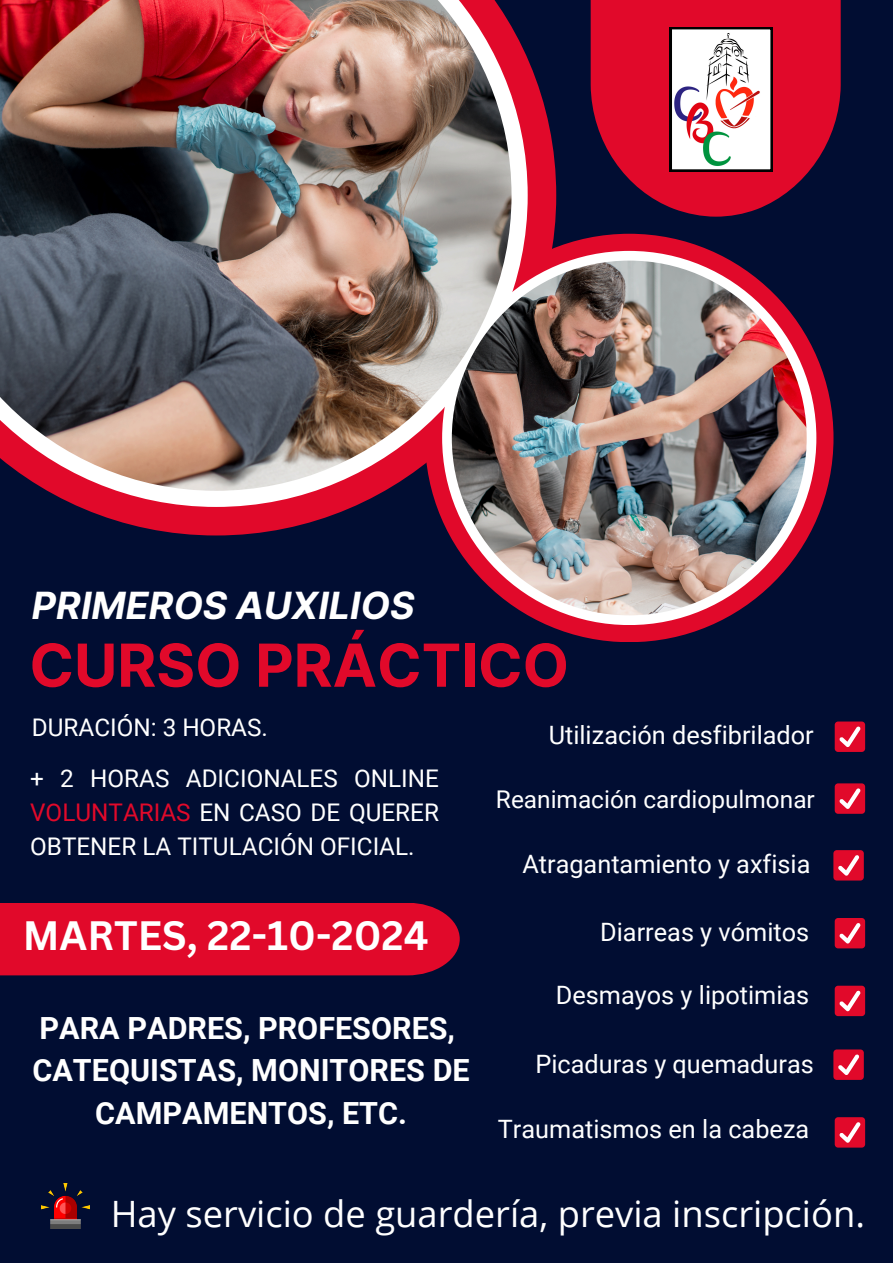
<style>
.page{position:relative;width:893px;height:1263px;background:#010d32}
.page>*{position:absolute;margin:0;border:0;box-sizing:border-box;transform-origin:0 0}
.t1{font:700 59.32px "Inter";color:#e1092a}
.t2{font:700 39.97px "Canva Sans";color:#fff}
.t3{font:italic 700 37.5px "Inter";color:#fff}
.t4{font:36.3px "Open Sans";color:#fff}
.t5{font:700 30.53px/42.5px "Roboto";color:#fff;text-align:center}
.t6{font:25.28px "Roboto";color:#fff}
.t7{font:24.45px "Roboto";color:#fff}
.t8{font:24.3px/33.8px "Roboto";color:#fff;text-align:justify}
.s1{color:#e1092a}
</style>
<div class="page">
<div style="left:0;top:903px;width:460px;height:72px;background:#e1092a"></div>
<svg style="left:80px;top:60px;width:476px;height:475px;fill:#e1092a"></svg>
<div style="left:425px;top:234px;width:408px;height:408px;background:#e1092a;border-radius:50%"></div>
<svg style="left:48px;top:26px;width:480px;height:481px"></svg>
<div style="left:442px;top:251px;width:374px;height:374px;background:#fff;border-radius:50%"></div>
<img style="left:0;top:0;width:511px;height:491px">
<img style="left:452px;top:261px;width:354px;height:354px;border-radius:50%">
<svg style="left:590px;top:0;width:250px;height:217px;fill:#e1092a"></svg>
<svg style="left:670px;top:27px;width:102px;height:145px;background:#ded1d1"></svg>
<div style="left:834px;top:918px;width:31px;height:30px;background:#e1092a;border-radius:3px"></div>
<svg style="left:839px;top:923px;width:21px;height:20px"></svg>
<div style="left:833px;top:850px;width:31px;height:30px;background:#e1092a;border-radius:3px"></div>
<svg style="left:838px;top:855px;width:21px;height:21px"></svg>
<div style="left:834px;top:783px;width:31px;height:31px;background:#e1092a;border-radius:3px"></div>
<svg style="left:839px;top:788px;width:21px;height:21px"></svg>
<div style="left:834px;top:986px;width:31px;height:30px;background:#e1092a;border-radius:3px"></div>
<svg style="left:839px;top:990px;width:21px;height:21px"></svg>
<div style="left:833px;top:1049px;width:31px;height:31px;background:#e1092a;border-radius:3px"></div>
<svg style="left:838px;top:1054px;width:21px;height:21px"></svg>
<div style="left:834px;top:721px;width:31px;height:31px;background:#e1092a;border-radius:3px"></div>
<svg style="left:839px;top:726px;width:21px;height:21px"></svg>
<div style="left:834px;top:1117px;width:31px;height:30px;background:#e1092a;border-radius:3px"></div>
<svg style="left:839px;top:1122px;width:21px;height:21px"></svg>
<img style="left:42px;top:1183px;width:47px;height:45px">
<p class="t3" style="left:32px;top:583px;width:384px">PRIMEROS AUXILIOS</p>
<p class="t1" style="left:29px;top:630px;width:541px">CURSO PRÁCTICO</p>
<p class="t8" style="left:32px;top:710px;width:237px">DURACIÓN: 3 HORAS.</p>
<p class="t6" style="left:549px;top:721px;width:267px">Utilización desfibrilador</p>
<p class="t8" style="left:30px;top:762px;width:410px">+ 2 HORAS ADICIONALES ONLINE <span class="s1">VOLUNTARIAS</span> EN CASO DE QUERER OBTENER LA TITULACIÓN OFICIAL.</p>
<p class="t2" style="left:23px;top:907px;width:407px">MARTES, 22-10-2024</p>
<p class="t5" style="left:32px;top:1007px;width:439px">PARA PADRES, PROFESORES,<br>CATEQUISTAS, MONITORES DE<br>CAMPAMENTOS, ETC.</p>
<h1 class="t7" style="left:496px;top:785px;width:320px">Reanimación cardiopulmonar</h1>
<h5 class="t6" style="left:522px;top:849px;width:290px">Atragantamiento y axfisia</h5>
<h5 class="t6" style="left:600px;top:917px;width:211px">Diarreas y vómitos</h5>
<h2 class="t6" style="left:556px;top:981px;width:255px">Desmayos y lipotimias</h2>
<h4 class="t6" style="left:535px;top:1049px;width:280px">Picaduras y quemaduras</h4>
<p class="t6" style="left:498px;top:1114px;width:313px">Traumatismos en la cabeza</p>
<p class="t4" style="left:111px;top:1188px;width:756px">Hay servicio de guardería, previa inscripción.</p>
</div>
